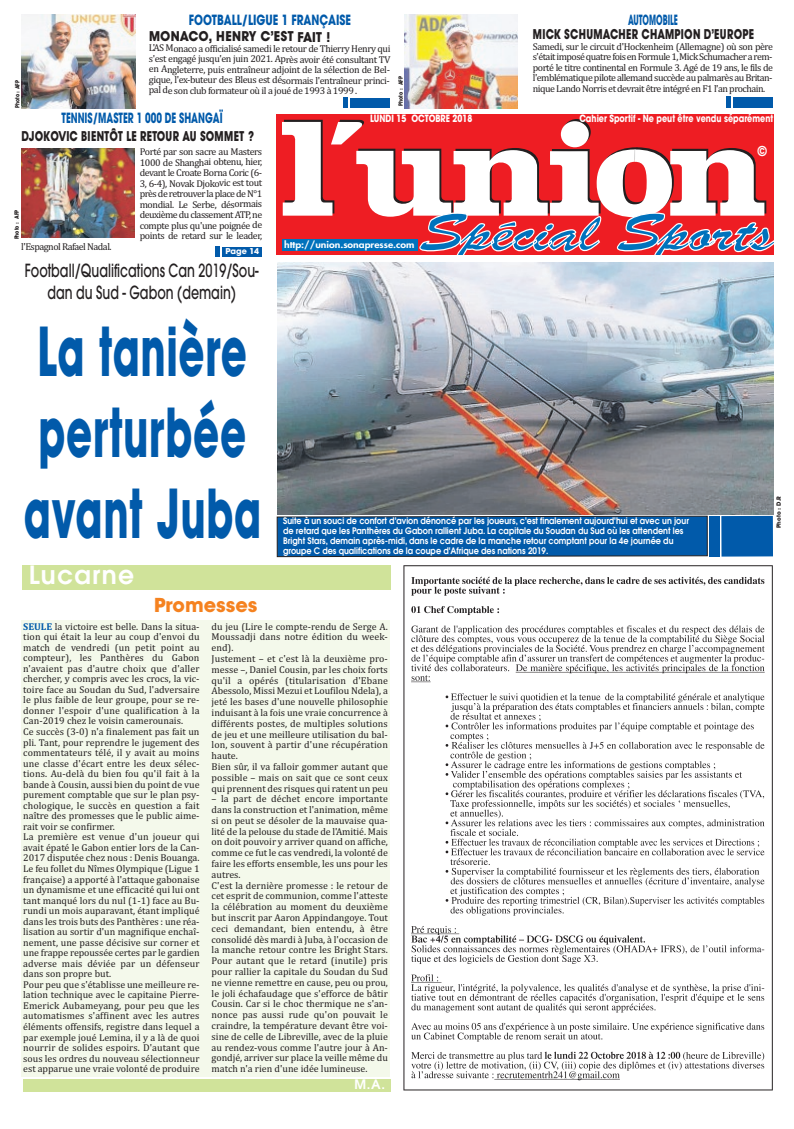
<style>
.page{position:relative;width:794px;height:1129px;background:#fff}
.page>*{position:absolute;margin:0;border:0;box-sizing:border-box;transform-origin:0 0}
.t1{font:700 70px/81px "Avant Garde BQ";letter-spacing:.015em;color:#015aaa;scale:.6 1}
.t2{font:53.6px "Brush Script Std";letter-spacing:-.02em;color:#0072bc;scale:1.16 1}
.t3{font:600 25px "Avant Garde";letter-spacing:.05em;color:#fff}
.t4{font:700 20px "Avant Garde BQ";color:#f58220}
.t5{font:500 18px/21.6px "Avant Garde";color:#231f20;text-align:center;scale:.7 1}
.t6{font:14.1px "Brush Script Std";color:#fff;scale:.89 1}
.t7{font:700 14px "Avant Garde BQ";letter-spacing:.02em;color:#231f20;scale:.75 1}
.t8{font:700 14px "Avant Garde";color:#015aaa;scale:.65 1}
.t9{font:700 14px "Avant Garde";color:#015aaa;scale:.75 1}
.t10{font:700 14px "Avant Garde BQ";letter-spacing:.02em;color:#231f20;scale:.9 1}
.t11{font:700 14px "Avant Garde";color:#015aaa;scale:.55 1}
.t12{font:600 13px "Avant Garde";color:#fff}
.t13{font:10px/10.5px "Cambria";color:#231f20;text-align:justify}
.t14{font:700 10px "Avant Garde";color:#fff;scale:.8 1}
.t15{font:10px "Cambria";letter-spacing:-.055em;color:#231f20}
.t16{font:800 9.1px "Futura";color:#fff;scale:1.13 1}
.t17{font:600 9px/10.1px "Avant Garde";color:#fff;scale:.9 1}
.t18{font:700 8px "Avant Garde";color:#fff}
.t19{font:700 6px "Avant Garde BQ";color:#231f20;scale:.85 1}
.t20{font:700 6px "Avant Garde BQ";color:#231f20}
.s1{font-weight:700;color:#015aaa}
</style>
<div class="page">
<img style="left:403px;top:565px;width:370px;height:526px">
<div style="left:277px;top:114px;width:496px;height:141px;background:#ee1d23"></div>
<svg style="left:282px;top:120px;width:484px;height:97px"></svg>
<div style="left:282px;top:239px;width:136px;height:11px;background:#0072bc"></div>
<div style="left:282px;top:240px;width:136px;height:11px;background:#0072bc"></div>
<img style="left:404px;top:14px;width:114px;height:94px">
<img style="left:21px;top:14px;width:115px;height:94px">
<svg style="left:21px;top:237px;width:114px;height:1px"></svg>
<img style="left:21px;top:148px;width:114px;height:89px">
<div style="left:223px;top:247px;width:39px;height:9px;background:#015aaa"></div>
<hr style="left:215px;top:246px;width:4px;height:10px;background:#015aaa">
<div style="left:350px;top:99px;width:40px;height:9px;background:#015aaa"></div>
<hr style="left:343px;top:98px;width:4px;height:10px;background:#015aaa">
<div style="left:733px;top:98px;width:40px;height:10px;background:#015aaa"></div>
<hr style="left:726px;top:97px;width:4px;height:11px;background:#015aaa">
<svg style="left:277px;top:515px;width:431px;height:42px;background:#0b5ca5"></svg>
<div style="left:709px;top:516px;width:10px;height:40px;background:#015aaa"></div>
<div style="left:721px;top:516px;width:52px;height:40px;background:#015aaa"></div>
<div style="left:23px;top:565px;width:368px;height:25px;background:#d0e39a"></div>
<div style="left:23px;top:1079px;width:368px;height:12px;background:#d0e39a"></div>
<img style="left:278px;top:262px;width:495px;height:252px">
<div style="left:21px;top:619px;width:369px;height:457px;background:#f4f9eb"></div>
<h3 class="t9" style="left:189px;top:14px;width:218px">FOOTBALL/LIGUE 1 FRANÇAISE</h3>
<h3 class="t11" style="left:628px;top:14px;width:92px">AUTOMOBILE</h3>
<h3 class="t7" style="left:533px;top:26px;width:296px">MICK SCHUMACHER CHAMPION D’EUROPE</h3>
<p class="t13" style="left:533px;top:41px;width:242px">Samedi, sur le circuit d'Hockenheim (Allemagne) où son père s'étaitimposéquatrefoisenFormule1,MickSchumacherarem&shy;porté le titre continental en Formule 3. Agé de 19 ans, le fils de l'emblématique pilote allemand succède au palmarès au Britan&shy;nique Lando Norris et devrait être intégré en F1 l'an prochain.</p>
<h3 class="t10" style="left:149px;top:28px;width:203px">MONACO, HENRY C’EST FAIT !</h3>
<p class="t13" style="left:149px;top:43px;width:243px">L'AS Monaco a officialisé samedi le retour de Thierry Henry qui s'est engagé jusqu'en juin 2021. Après avoir été consultant TV en Angleterre, puis entraîneur adjoint de la sélection de Bel&shy;gique, l'ex-buteur des Bleus est désormais l'entraîneur princi&shy;pal de son club formateur où il a joué de 1993 à 1999 .</p>
<p class="t14" style="left:370px;top:115px;width:129px">LUNDI 15 OCTOBRE 2018</p>
<p class="t14" style="left:579px;top:115px;width:244px">Cahier Sportif - Ne peut être vendu séparément</p>
<p class="t13" style="left:140px;top:146px;width:124px">Porté par son sacre au Masters 1000 de Shanghai obtenu, hier, devant le Croate Borna Coric (6- 3, 6-4), Novak Djokovic est tout prèsderetrouverlaplacedeN°1 mondial. Le Serbe, désormais deuxièmeduclassement ATP,ne compte plus qu'une poignée de points de retard sur le leader,</p>
<p class="t19" style="left:14px;top:108px;width:34px;rotate:-90deg">Photo : AFP</p>
<p class="t19" style="left:397px;top:106px;width:36px;rotate:-90deg">Photo : AFP</p>
<h3 class="t8" style="left:61px;top:113px;width:249px">TENNIS/MASTER 1 000 DE SHANGAÏ</h3>
<h3 class="t7" style="left:22px;top:128px;width:311px">DJOKOVIC BIENTÔT LE RETOUR AU SOMMET ?</h3>
<h3 class="t6" style="left:757px;top:147px;width:14px">©</h3>
<p class="t19" style="left:13px;top:239px;width:36px;rotate:-90deg">Pho ot : AFP</p>
<h2 class="t2" style="left:419px;top:213px;width:308px">Spécial Sports</h2>
<p class="t16" style="left:284px;top:240px;width:117px">http://union.sonapresse.com</p>
<p class="t15" style="left:21px;top:240px;width:92px">l'Espagnol Rafael Nadal.</p>
<p class="t18" style="left:226px;top:248px;width:35px">Page 14</p>
<h3 class="t5" style="left:25px;top:261px;width:336px">Football/Qualifications Can 2019/Sou&shy;dan du Sud - Gabon (demain)</h3>
<h1 class="t1" style="left:24px;top:310px;width:397px">La tanière perturbée avant Juba</h1>
<h3 class="t3" style="left:29px;top:565px;width:107px">Lucarne</h3>
<h3 class="t4" style="left:154px;top:594px;width:105px">Promesses</h3>
<p class="t17" style="left:283px;top:516px;width:452px">Suite à un souci de confort d'avion dénoncé par les joueurs, c'est finalement aujourd'hui et avec un jour de retard que les Panthères du Gabon rallient Juba. La capitale du Soudan du Sud où les attendent les Bright Stars, demain après-midi, dans le cadre de la manche retour comptant pour la 4e journée du groupe C des qualifications de la coupe d'Afrique des nations 2019.</p>
<p class="t13" style="left:23px;top:620px;width:178px;text-align:left"><span class="s1">SEULE</span> la victoire est belle. Dans la situa&shy;tion qui était la leur au coup d'envoi du match de vendredi (un petit point au compteur), les Panthères du Gabon n'avaient pas d'autre choix que d'aller chercher, y compris avec les crocs, la vic&shy;toire face au Soudan du Sud, l'adversaire le plus faible de leur groupe, pour se re&shy;donner l'espoir d'une qualification à la Can-2019 chez le voisin camerounais.<br>Ce succès (3-0) n'a finalement pas fait un pli. Tant, pour reprendre le jugement des commentateurs télé, il y avait au moins une classe d'écart entre les deux sélec&shy;tions. Au-delà du bien fou qu'il fait à la bande à Cousin, aussi bien du point de vue purement comptable que sur le plan psy&shy;chologique, le succès en question a fait naître des promesses que le public aime&shy;rait voir se confirmer.<br>La première est venue d'un joueur qui avait épaté le Gabon entier lors de la Can-2017 disputée chez nous : Denis Bouanga.<br>Le feu follet du Nîmes Olympique (Ligue 1 française) a apporté à l'attaque gabonaise un dynamisme et une efficacité qui lui ont tant manqué lors du nul (1-1) face au Bu&shy;rundi un mois auparavant, étant impliqué dans les trois buts des Panthères : une réa&shy;lisation au sortir d'un magnifique enchaî&shy;nement, une passe décisive sur corner et une frappe repoussée certes par le gardien adverse mais déviée par un défenseur dans son propre but.<br>Pour peu que s'établisse une meilleure re&shy;lation technique avec le capitaine Pierre-Emerick Aubameyang, pour peu que les automatismes s'affinent avec les autres éléments offensifs, registre dans lequel a par exemple joué Lemina, il y a là de quoi nourrir de solides espoirs. D'autant que sous les ordres du nouveau sélectionneur est apparue une vraie volonté de produire</p>
<p class="t13" style="left:212px;top:620px;width:178px;line-height:10.8px;text-align:left">du jeu (Lire le compte-rendu de Serge A.<br>Moussadji dans notre édition du week&shy;end).<br>Justement – et c'est là la deuxième pro&shy;messe –, Daniel Cousin, par les choix forts qu'il a opérés (titularisation d'Ebane Abessolo, Missi Mezui et Loufilou Ndela), a jeté les bases d'une nouvelle philosophie induisant à la fois une vraie concurrence à différents postes, de multiples solutions de jeu et une meilleure utilisation du bal&shy;lon, souvent à partir d'une récupération haute.<br>Bien sûr, il va falloir gommer autant que possible – mais on sait que ce sont ceux qui prennent des risques qui ratent un peu</p>
<p class="t13" style="left:212px;top:793px;width:178px;line-height:10.8px;text-align:left">– la part de déchet encore importante dans la construction et l'animation, même si on peut se désoler de la mauvaise qua&shy;lité de la pelouse du stade de l'Amitié. Mais on doit pouvoir y arriver quand on affiche, comme ce fut le cas vendredi, la volonté de faire les efforts ensemble, les uns pour les autres.<br>C'est la dernière promesse : le retour de cet esprit de communion, comme l'atteste la célébration au moment du deuxième but inscrit par Aaron Appindangoye. Tout ceci demandant, bien entendu, à être consolidé dès mardi à Juba, à l'occasion de la manche retour contre les Bright Stars.<br>Pour autant que le retard (inutile) pris pour rallier la capitale du Soudan du Sud ne vienne remettre en cause, peu ou prou, le joli échafaudage que s'efforce de bâtir Cousin. Car si le choc thermique ne s'an&shy;nonce pas aussi rude qu'on pouvait le craindre, la température devant être voi&shy;sine de celle de Libreville, avec de la pluie au rendez-vous comme l'autre jour à An&shy;gondjé, arriver sur place la veille même du match n'a rien d'une idée lumineuse.</p>
<h3 class="t12" style="left:355px;top:1078px;width:32px">M.A.</h3>
<p class="t20" style="left:775px;top:527px;width:33px;rotate:-90deg">Photo : D.R</p>
</div>
